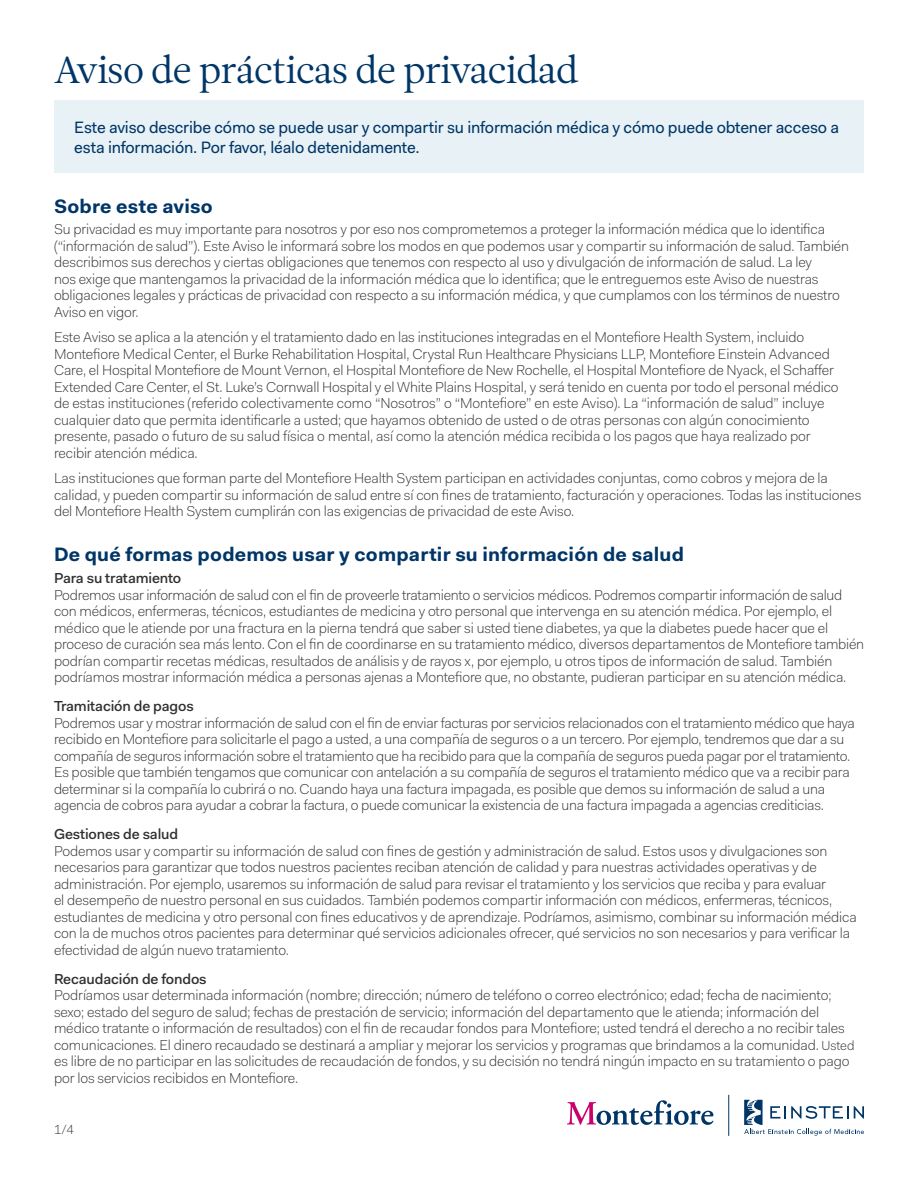
<style>
.page{position:relative;width:918px;height:1188px;background:#fff}
.page>*{position:absolute;margin:0;border:0;box-sizing:border-box;transform-origin:0 0}
.t1{font:37.5px "Leitura News Roman 1";letter-spacing:-.02em;color:#003667}
.t2{font:700 19.5px "Fakt";letter-spacing:.01em;color:#003667}
.t3{font:16.5px/19.5px "Fakt";letter-spacing:-.01em;color:#003667}
.t4{font:500 14.55px "Fakt";letter-spacing:-.01em;color:#312f30}
.t5{font:300 14.4px/16.5px "Fakt";letter-spacing:-.01em;color:#312f30}
.t6{font:300 13.2px "Fakt";color:#312f30}
.s1{font-size:13.2px}
</style>
<div class="page">
<svg style="left:567px;top:1100px;width:146px;height:25px"></svg>
<hr style="left:728px;top:1095px;width:1px;height:41px;background:#003667">
<svg style="left:744px;top:1100px;width:120px;height:36px"></svg>
<div style="left:54px;top:101px;width:810px;height:72px;background:#e8f2f6"></div>
<h1 class="t1" style="left:54px;top:48px;width:526px">Aviso de prácticas de privacidad</h1>
<p class="t3" style="left:74px;top:118px;width:766px">Este aviso describe cómo se puede usar y compartir su información médica y cómo puede obtener acceso a esta información. Por favor, léalo detenidamente.</p>
<h2 class="t2" style="left:54px;top:194px;width:160px">Sobre este aviso</h2>
<p class="t5" style="left:54px;top:221px;width:797px">Su privacidad es muy importante para nosotros y por eso nos comprometemos a proteger la información médica que lo identifica (“información de salud”). Este Aviso le informará sobre los modos en que podemos usar y compartir su información de salud. También describimos sus derechos y ciertas obligaciones que tenemos con respecto al uso y divulgación de información de salud. La ley<br>nos exige que mantengamos la privacidad de la información médica que lo identifica; que le entreguemos este Aviso de nuestras obligaciones legales y prácticas de privacidad con respecto a su información médica, y que cumplamos con los términos de nuestro Aviso en vigor.</p>
<p class="t5" style="left:54px;top:329px;width:786px">Este Aviso se aplica a la atención y el tratamiento dado en las instituciones integradas en el Montefiore Health System, incluido Montefiore Medical Center, el Burke Rehabilitation Hospital, Crystal Run Healthcare Physicians LLP, Montefiore Einstein Advanced Care, el Hospital Montefiore de Mount Vernon, el Hospital Montefiore de New Rochelle, el Hospital Montefiore de Nyack, el Schaffer Extended Care Center, el St. Luke’s Cornwall Hospital y el White Plains Hospital, y será tenido en cuenta por todo el personal médico de estas instituciones (referido colectivamente como “Nosotros” o “Montefiore” en este Aviso). La “información de salud” incluye cualquier dato que permita identificarle a usted; que hayamos obtenido de usted o de otras personas con algún conocimiento presente, pasado o futuro de su salud física o mental, así como la atención médica recibida o los pagos que haya realizado por recibir atención médica.</p>
<p class="t5" style="left:54px;top:470px;width:809px">Las instituciones que forman parte del Montefiore Health System participan en actividades conjuntas, como cobros y mejora de la calidad, y pueden compartir su información de salud entre sí con fines de tratamiento, facturación y operaciones. Todas las instituciones del Montefiore Health System cumplirán con las exigencias de privacidad de este Aviso.</p>
<h2 class="t2" style="left:54px;top:541px;width:632px">De qué formas podemos usar y compartir su información de salud</h2>
<p class="t4" style="left:54px;top:569px;width:129px">Para su tratamiento</p>
<p class="t5" style="left:54px;top:587px;width:812px">Podremos usar información de salud con el fin de proveerle tratamiento o servicios médicos. Podremos compartir información de salud con médicos, enfermeras, técnicos, estudiantes de medicina y otro personal que intervenga en su atención médica. Por ejemplo, el médico que le atiende por una fractura en la pierna tendrá que saber si usted tiene diabetes, ya que la diabetes puede hacer que el proceso de curación sea más lento. Con el fin de coordinarse en su tratamiento médico, diversos departamentos de Montefiore también podrían compartir recetas médicas, resultados de análisis y de rayos x, por ejemplo, u otros tipos de información de salud. También podríamos mostrar información médica a personas ajenas a Montefiore que, no obstante, pudieran participar en su atención médica.</p>
<p class="t4" style="left:54px;top:697px;width:141px">Tramitación de pagos</p>
<p class="t5" style="left:54px;top:714px;width:802px">Podremos usar y mostrar información de salud con el fin de enviar facturas por servicios relacionados con el tratamiento médico que haya recibido en Montefiore para solicitarle el pago a usted, a una compañía de seguros o a un tercero. Por ejemplo, tendremos que dar a su compañía de seguros información sobre el tratamiento que ha recibido para que la compañía de seguros pueda pagar por el tratamiento.<br>Es posible que también tengamos que comunicar con antelación a su compañía de seguros el tratamiento médico que va a recibir para determinar si la compañía lo cubrirá o no. Cuando haya una factura impagada, es posible que demos su información de salud a una agencia de cobros para ayudar a cobrar la factura, o puede comunicar la existencia de una factura impagada a agencias crediticias.</p>
<p class="t4" style="left:54px;top:825px;width:126px">Gestiones de salud</p>
<p class="t5" style="left:54px;top:842px;width:804px">Podemos usar y compartir su información de salud con fines de gestión y administración de salud. Estos usos y divulgaciones son necesarios para garantizar que todos nuestros pacientes reciban atención de calidad y para nuestras actividades operativas y de administración. Por ejemplo, usaremos su información de salud para revisar el tratamiento y los servicios que reciba y para evaluar<br>el desempeño de nuestro personal en sus cuidados. También podemos compartir información con médicos, enfermeras, técnicos, estudiantes de medicina y otro personal con fines educativos y de aprendizaje. Podríamos, asimismo, combinar su información médica con la de muchos otros pacientes para determinar qué servicios adicionales ofrecer, qué servicios no son necesarios y para verificar la efectividad de algún nuevo tratamiento.</p>
<p class="t4" style="left:54px;top:970px;width:154px">Recaudación de fondos</p>
<p class="t5" style="left:54px;top:987px;width:802px">Podríamos usar determinada información (nombre; dirección; número de teléfono o correo electrónico; edad; fecha de nacimiento; sexo; estado del seguro de salud; fechas de prestación de servicio; información del departamento que le atienda; información del médico tratante o información de resultados) con el fin de recaudar fondos para Montefiore; usted tendrá el derecho a no recibir tales comunicaciones. El dinero recaudado se destinará a ampliar y mejorar los servicios y programas que brindamos a la comunidad. <span class="s1">Usted </span>es libre de no participar en las solicitudes de recaudación de fondos, y su decisión no tendrá ningún impacto en su tratamiento o pago por los servicios recibidos en Montefiore.</p>
<p class="t6" style="left:54px;top:1121px;width:22px">1/4</p>
</div>
